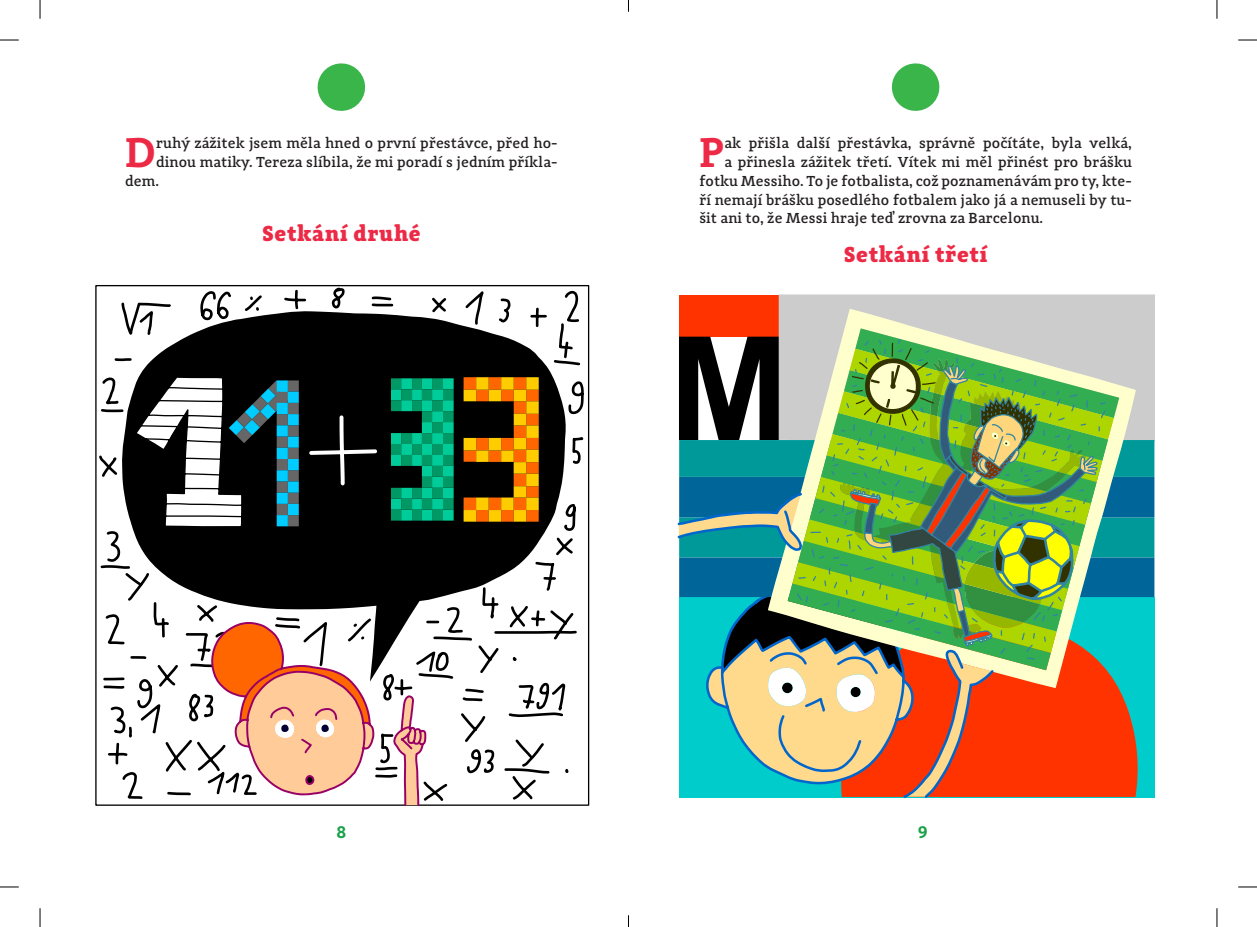
<style>
.page{position:relative;width:1257px;height:927px;background:#fff}
.page>*{position:absolute;margin:0;border:0;box-sizing:border-box;transform-origin:0 0}
.t1{font:600 43px "Adagio Slab";color:#ed2a46}
.t2{font:900 22.5px "Adagio Slab";letter-spacing:.03em;color:#ed2a46}
.t3{font:600 17.5px "Adagio Slab";color:#1aa249}
.t4{font:500 15px "Adagio Slab";letter-spacing:.005em;color:#231f20}
</style>
<div class="page">
<svg style="left:317px;top:63px;width:49px;height:48px"></svg>
<svg style="left:891px;top:63px;width:49px;height:48px"></svg>
<svg style="left:97px;top:285px;width:493px;height:521px"></svg>
<svg style="left:393px;top:682px;width:34px;height:124px"></svg>
<svg style="left:122px;top:311px;width:444px;height:371px;fill:#000"></svg>
<svg style="left:391px;top:378px;width:62px;height:143px;background:#009369"></svg>
<svg style="left:463px;top:377px;width:75px;height:145px;background:#a36200"></svg>
<svg style="left:134px;top:376px;width:165px;height:178px"></svg>
<svg style="left:307px;top:413px;width:72px;height:74px;background:#181818"></svg>
<svg style="left:163px;top:617px;width:212px;height:189px"></svg>
<div style="left:679px;top:597px;width:475px;height:200px;background:#0cc"></div>
<div style="left:679px;top:295px;width:99px;height:42px;background:#f30"></div>
<div style="left:778px;top:294px;width:376px;height:146px;background:#ccc"></div>
<svg style="left:1074px;top:688px;width:64px;height:109px;background:#ea3f10"></svg>
<svg style="left:1135px;top:440px;width:19px;height:117px;background:#008799"></svg>
<svg style="left:768px;top:309px;width:367px;height:379px;background:#8abca6"></svg>
<svg style="left:677px;top:337px;width:397px;height:461px;background:#869e64"></svg>
<svg style="left:0;top:39px;width:19px;height:2px"></svg>
<svg style="left:1238px;top:39px;width:18px;height:2px"></svg>
<svg style="left:0;top:886px;width:19px;height:2px"></svg>
<svg style="left:1238px;top:886px;width:18px;height:2px"></svg>
<svg style="left:39px;top:0;width:2px;height:19px"></svg>
<svg style="left:39px;top:908px;width:2px;height:19px"></svg>
<svg style="left:1216px;top:0;width:1px;height:19px"></svg>
<svg style="left:1216px;top:908px;width:1px;height:19px"></svg>
<h1 class="t1" style="left:125px;top:125px;width:32px">D</h1>
<p class="t4" style="left:156px;top:134px;width:403px">ruhý zážitek jsem měla hned o první přestávce, před ho-</p>
<p class="t4" style="left:156px;top:153px;width:403px">dinou matiky. Tereza slíbila, že mi poradí s jedním příkla-</p>
<p class="t4" style="left:125px;top:171px;width:35px">dem.</p>
<h2 class="t2" style="left:262px;top:219px;width:160px">Setkání druhé</h2>
<h1 class="t1" style="left:699px;top:125px;width:26px">P</h1>
<p class="t4" style="left:724px;top:134px;width:409px">ak přišla další přestávka, správně počítáte, byla velká,</p>
<p class="t4" style="left:724px;top:153px;width:409px">a přinesla zážitek třetí. Vítek mi měl přinést pro brášku</p>
<p class="t4" style="left:699px;top:171px;width:434px">fotku Messiho. To je fotbalista, což poznamenávám pro ty, kte-</p>
<p class="t4" style="left:699px;top:190px;width:434px">ří nemají brášku posedlého fotbalem jako já a nemuseli by tu-</p>
<p class="t4" style="left:699px;top:209px;width:345px">šit ani to, že Messi hraje teď zrovna za Barcelonu.</p>
<h2 class="t2" style="left:843px;top:239px;width:145px">Setkání třetí</h2>
<p class="t3" style="left:336px;top:821px;width:12px">8</p>
<p class="t3" style="left:917px;top:821px;width:12px">9</p>
</div>
